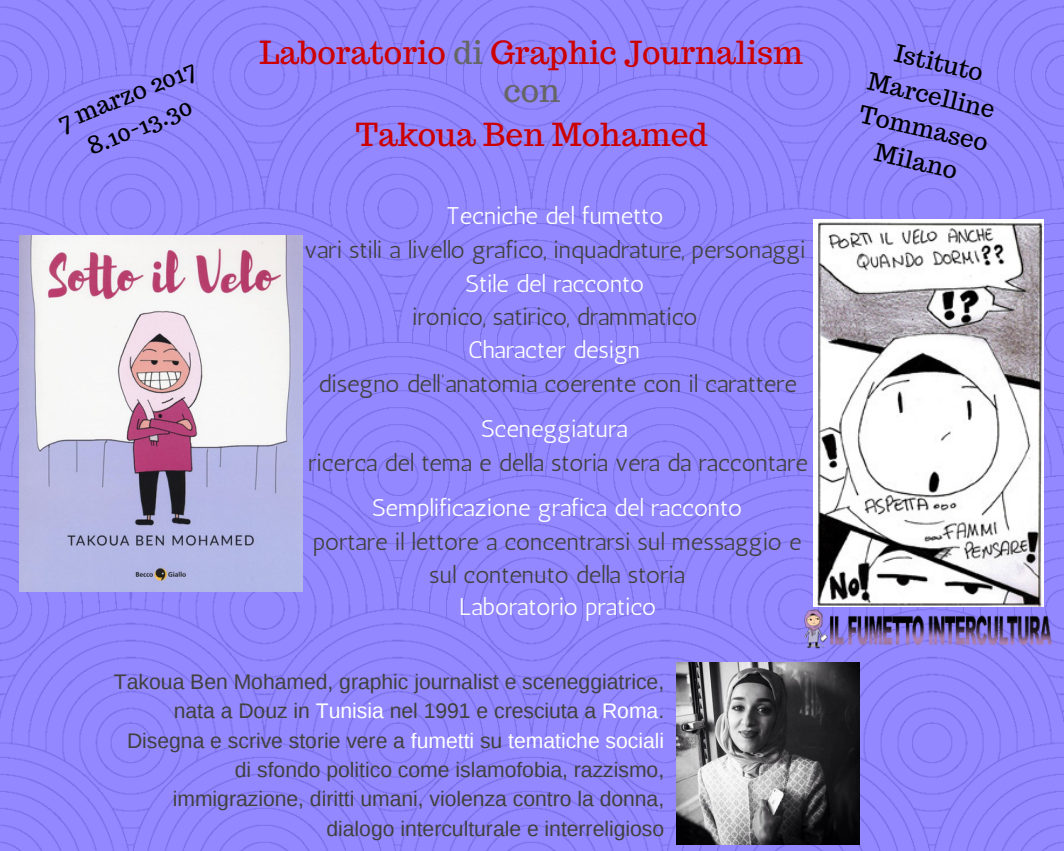
<style>
.page{position:relative;width:1064px;height:851px;background:#fff}
.page>*{position:absolute;margin:0;border:0;box-sizing:border-box;transform-origin:0 0}
.t1{font:31.65px/38.5px "Trocchi";color:#c00;text-align:center}
.t2{font:24.15px/33.8px "Antic";color:#42413f;text-align:center}
.t3{font:24.15px "Antic";color:#fff}
.t4{font:24.15px/33.8px "Trocchi";color:#000;text-align:center}
.t5{font:21.15px/29.2px "Liberation Sans";color:#42413f;text-align:right}
.s1{color:#666}
.s2{color:#fff}
</style>
<div class="page">
<img style="left:0;top:0;width:1063px;height:850px">
<img style="left:20px;top:235px;width:282px;height:356px">
<img style="left:676px;top:662px;width:182px;height:182px">
<img style="left:813px;top:219px;width:230px;height:386px">
<img style="left:800px;top:605px;width:255px;height:47px">
<p class="t4" style="left:52px;top:107px;width:148px;rotate:-22deg">7 marzo 2017<br>8.10-13.30</p>
<h1 class="t1" style="left:259px;top:33px;width:545px">Laboratorio <span class="s1">di</span> Graphic Journalism <span class="s1">con</span></h1>
<h1 class="t1" style="left:356px;top:115px;width:353px">Takoua Ben Mohamed</h1>
<p class="t3" style="left:446px;top:201px;width:218px">Tecniche del fumetto</p>
<p class="t2" style="left:304px;top:233px;width:502px">vari stili a livello grafico, inquadrature, personaggi</p>
<p class="t3" style="left:465px;top:269px;width:180px">Stile del racconto</p>
<p class="t2" style="left:412px;top:300px;width:286px">ironico, satirico, drammatico</p>
<p class="t3" style="left:468px;top:335px;width:173px">Character design</p>
<p class="t2" style="left:318px;top:366px;width:480px">disegno dell’anatomia coerente con il carattere</p>
<p class="t3" style="left:481px;top:414px;width:148px">Sceneggiatura</p>
<p class="t2" style="left:308px;top:445px;width:501px">ricerca del tema e della storia vera da raccontare</p>
<p class="t3" style="left:372px;top:493px;width:371px">Semplificazione grafica del racconto</p>
<p class="t2" style="left:313px;top:524px;width:490px">portare il lettore a concentrarsi sul messaggio e sul contenuto della storia</p>
<p class="t3" style="left:459px;top:592px;width:198px">Laboratorio pratico</p>
<p class="t5" style="left:114px;top:667px;width:551px">Takoua Ben Mohamed, graphic journalist e sceneggiatrice, nata a Douz in <span class="s2">Tunisia</span> nel 1991 e cresciuta a <span class="s2">Roma</span>.<br>Disegna e scrive storie vere a <span class="s2">fumetti</span> su <span class="s2">tematiche sociali </span>di sfondo politico come islamofobia, razzismo, immigrazione, diritti umani, violenza contro la donna, dialogo interculturale e interreligioso</p>
<p class="t4" style="left:898px;top:36px;width:91px;rotate:13deg">Istituto</p>
<p class="t4" style="left:863px;top:97px;width:133px;rotate:13deg">Tommaseo<br>Milano</p>
<p class="t4" style="left:871px;top:64px;width:131px;rotate:13deg">Marcelline</p>
</div>
